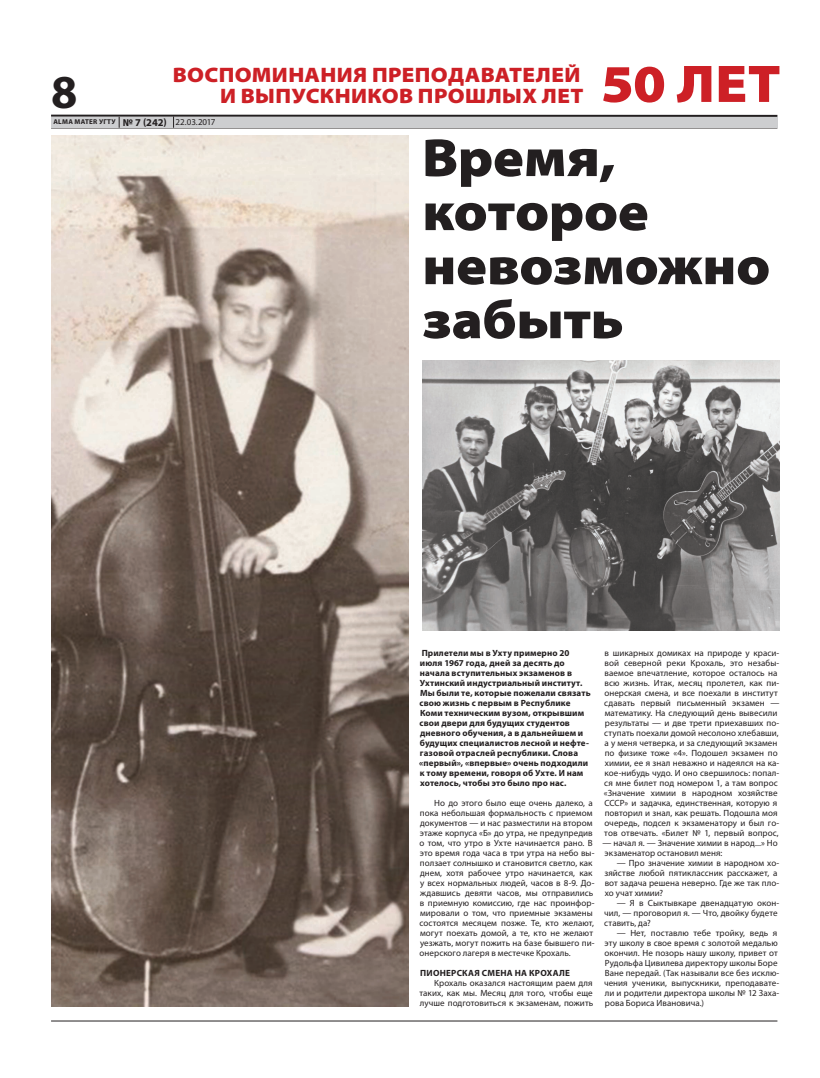
<style>
.page{position:relative;width:820px;height:1078px;background:#fff}
.page>*{position:absolute;margin:0;border:0;box-sizing:border-box;transform-origin:0 0}
.t1{font:900 semi-expanded 54px/54px "Myriad Pro";letter-spacing:-.005em;color:#231f20}
.t2{font:900 semi-expanded 53.3px "Myriad Pro";color:#cd2026}
.t3{font:700 47.4px "Myriad Pro";color:#231f20}
.t4{font:900 semi-expanded 21px/21px "Myriad Pro";letter-spacing:.015em;color:#cd2026;text-align:right}
.t5{font:9px/10px "Myriad Pro";letter-spacing:.005em;color:#231f20}
.t6{font:700 9px/10px "Myriad Pro";letter-spacing:.015em;color:#231f20}
.t7{font:700 7px "Myriad Pro";letter-spacing:.04em;color:#231f20}
.s1{font-size:10.5px}
.s2{font-weight:400;font-size:9px}
</style>
<div class="page">
<hr style="left:51px;top:128px;width:726px;height:1px;background:#231f20">
<hr style="left:51px;top:115px;width:726px;height:2px;background:#231f20">
<div style="left:51px;top:117px;width:726px;height:11px;background:#cdced0"></div>
<svg style="left:173px;top:116px;width:1px;height:12px"></svg>
<hr style="left:51px;top:1020px;width:726px;height:1px;background:#231f20">
<img style="left:51px;top:135px;width:357px;height:870px">
<img style="left:422px;top:360px;width:357px;height:270px">
<h3 class="t4" style="left:173px;top:65px;width:412px">ВОСПОМИНАНИЯ ПРЕПОДАВАТЕЛЕЙ<br>И ВЫПУСКНИКОВ ПРОШЛЫХ ЛЕТ</h3>
<h2 class="t2" style="left:600px;top:53px;width:181px">50 ЛЕТ</h2>
<h3 class="t3" style="left:51px;top:61px;width:28px">8</h3>
<p class="t7" style="left:53px;top:117px;width:163px">ALMA MATER УГТУ <span class="s1">№ 7 (242)</span> <span class="s2">22.03.2017</span></p>
<h1 class="t1" style="left:422px;top:131px;width:350px">Время, которое невозможно забыть</h1>
<p class="t6" style="left:419px;top:647px;width:173px">Прилетели мы в Ухту примерно 20 июля 1967 года, дней за десять до начала вступительных экзаменов в Ухтинский индустриальный институт.<br>Мы были те, которые пожелали связать свою жизнь с первым в Республике Коми техническим вузом, открывшим свои двери для будущих студентов дневного обучения, а в дальнейшем и будущих специалистов лесной и нефте&shy;газовой отраслей республики. Слова «первый», «впервые» очень подходили к тому времени, говоря об Ухте. И нам хотелось, чтобы это было про нас.</p>
<p class="t5" style="left:419px;top:797px;width:176px;text-indent:15px">Но до этого было еще очень далеко, а пока небольшая формальность с приемом документов — и нас разместили на втором этаже корпуса «Б» до утра, не предупредив о том, что утро в Ухте начинается рано. В это время года часа в три утра на небо вы&shy;ползает солнышко и становится светло, как днем, хотя рабочее утро начинается, как у всех нормальных людей, часов в 8-9. До&shy;ждавшись девяти часов, мы отправились в приемную комиссию, где нас проинфор&shy;мировали о том, что приемные экзамены состоятся месяцем позже. Те, кто желают, могут поехать домой, а те, кто не желают уезжать, могут пожить на базе бывшего пи&shy;онерского лагеря в местечке Крохаль.</p>
<p class="t6" style="left:420px;top:967px;width:151px">ПИОНЕРСКАЯ СМЕНА НА КРОХАЛЕ</p>
<p class="t5" style="left:419px;top:977px;width:175px;text-align:justify;text-indent:15px">Крохаль оказался настоящим раем для таких, как мы. Месяц для того, чтобы еще лучше подготовиться к экзаменам, пожить</p>
<p class="t5" style="left:603px;top:647px;width:177px">в шикарных домиках на природе у краси&shy;вой северной реки Крохаль, это незабы&shy;ваемое впечатление, которое осталось на всю жизнь. Итак, месяц пролетел, как пи&shy;онерская смена, и все поехали в институт сдавать первый письменный экзамен — математику. На следующий день вывесили результаты — и две трети приехавших по&shy;ступать поехали домой несолоно хлебавши, а у меня четверка, и за следующий экзамен по физике тоже «4». Подошел экзамен по химии, ее я знал неважно и надеялся на ка&shy;кое-нибудь чудо. И оно свершилось: попал&shy;ся мне билет под номером 1, а там вопрос «Значение химии в народном хозяйстве СССР» и задачка, единственная, которую я повторил и знал, как решать. Подошла моя очередь, подсел к экзаменатору и был го&shy;тов отвечать. «Билет № 1, первый вопрос,</p>
<p class="t5" style="left:602px;top:837px;width:177px">— начал я. — Значение химии в народ...» Но экзаменатор остановил меня:</p>
<p class="t5" style="left:604px;top:857px;width:176px;text-indent:12px">— Про значение химии в народном хо&shy;зяйстве любой пятиклассник расскажет, а вот задача решена неверно. Где же так пло&shy;хо учат химии?</p>
<p class="t5" style="left:603px;top:897px;width:177px;text-indent:13px">— Я в Сыктывкаре двенадцатую окон&shy;чил, — проговорил я. — Что, двойку будете ставить, да?</p>
<p class="t5" style="left:603px;top:927px;width:177px;text-indent:13px">— Нет, поставлю тебе тройку, ведь я эту школу в свое время с золотой медалью окончил. Не позорь нашу школу, привет от Рудольфа Цивилева директору школы Боре Ване передай. (Так называли все без исклю&shy;чения ученики, выпускники, преподавате&shy;ли и родители директора школы № 12 Заха&shy;рова Бориса Ивановича.)</p>
</div>
